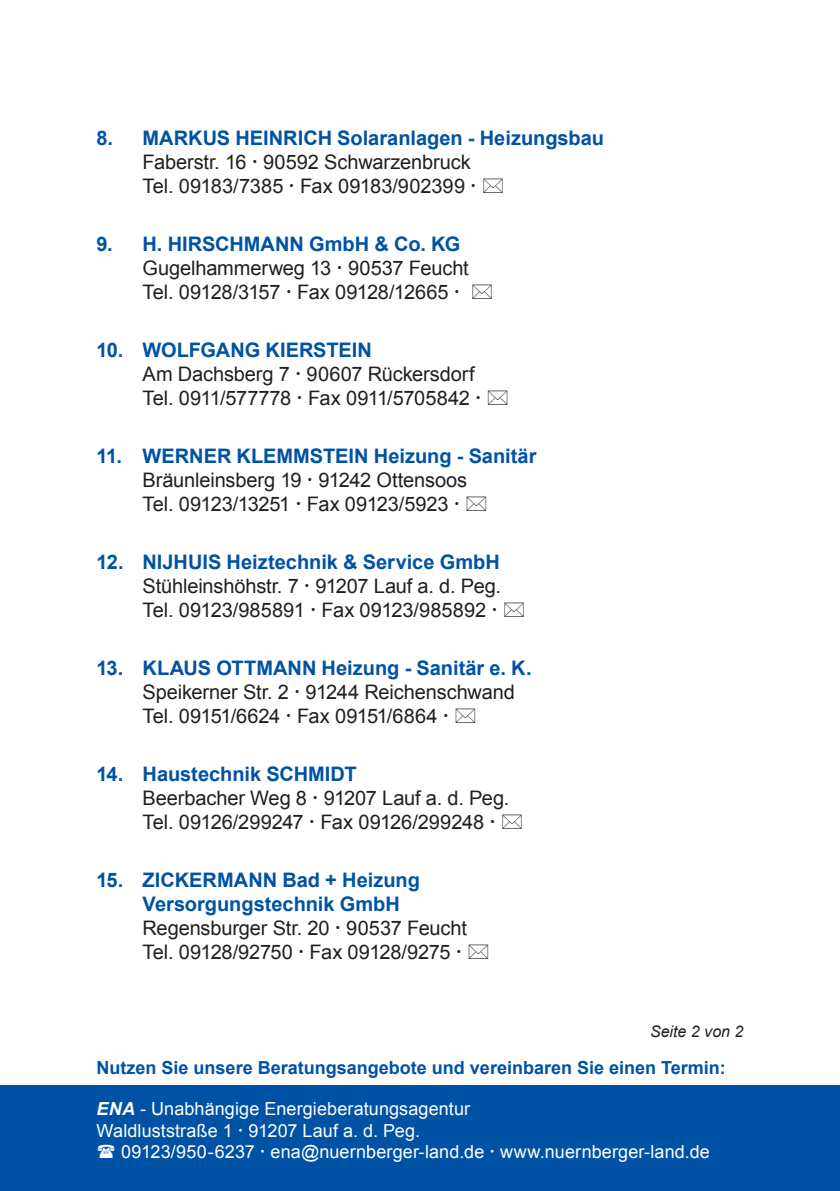
<style>
.page{position:relative;width:840px;height:1191px;background:#fff}
.page>*{position:absolute;margin:0;border:0;box-sizing:border-box;transform-origin:0 0}
.t1{font:20px "Arial";letter-spacing:-.005em;color:#231f20}
.t2{font:700 20px/24px "Arial";color:#0052a4}
.t3{font:18px "Arial";letter-spacing:.005em;color:#fff}
.t4{font:700 18px "Arial";color:#0052a4}
.t5{font:italic 16px "Arial";color:#231f20}
.s1{font-weight:700;font-style:italic}
</style>
<div class="page">
<div style="left:0;top:1085px;width:839px;height:106px;background:#0052a4"></div>
<p class="t2" style="left:96px;top:127px;width:509px">8. MARKUS HEINRICH Solaranlagen - Heizungsbau</p>
<p class="t1" style="left:142px;top:149px;width:330px">Faberstr. 16 90592 Schwarzenbruck</p>
<p class="t1" style="left:142px;top:173px;width:324px">Tel. 09183/7385 Fax 09183/902399</p>
<p class="t2" style="left:96px;top:233px;width:365px">9. H. HIRSCHMANN GmbH &amp; Co. KG</p>
<p class="t1" style="left:142px;top:255px;width:327px">Gugelhammerweg 13 90537 Feucht</p>
<p class="t1" style="left:142px;top:279px;width:307px">Tel. 09128/3157 Fax 09128/12665</p>
<p class="t2" style="left:96px;top:339px;width:277px">10. WOLFGANG KIERSTEIN</p>
<p class="t1" style="left:142px;top:361px;width:333px">Am Dachsberg 7 90607 Rückersdorf</p>
<p class="t1" style="left:142px;top:385px;width:328px">Tel. 0911/577778 Fax 0911/5705842</p>
<p class="t2" style="left:96px;top:445px;width:441px">11. WERNER KLEMMSTEIN Heizung - Sanitär</p>
<p class="t1" style="left:142px;top:467px;width:326px">Bräunleinsberg 19 91242 Ottensoos</p>
<p class="t1" style="left:142px;top:491px;width:307px">Tel. 09123/13251 Fax 09123/5923</p>
<p class="t2" style="left:96px;top:551px;width:405px">12. NIJHUIS Heiztechnik &amp; Service GmbH</p>
<p class="t1" style="left:142px;top:573px;width:360px">Stühleinshöhstr. 7 91207 Lauf a. d. Peg.</p>
<p class="t1" style="left:142px;top:597px;width:345px">Tel. 09123/985891 Fax 09123/985892</p>
<p class="t2" style="left:96px;top:657px;width:436px">13. KLAUS OTTMANN Heizung - Sanitär e. K.</p>
<p class="t1" style="left:142px;top:679px;width:373px">Speikerner Str. 2 91244 Reichenschwand</p>
<p class="t1" style="left:142px;top:703px;width:296px">Tel. 09151/6624 Fax 09151/6864</p>
<p class="t2" style="left:96px;top:763px;width:262px">14. Haustechnik SCHMIDT</p>
<p class="t1" style="left:142px;top:785px;width:368px">Beerbacher Weg 8 91207 Lauf a. d. Peg.</p>
<p class="t1" style="left:142px;top:809px;width:343px">Tel. 09126/299247 Fax 09126/299248</p>
<p class="t2" style="left:142px;top:869px;width:279px;text-indent:-46px">15. ZICKERMANN Bad + Heizung<br>Versorgungstechnik GmbH</p>
<p class="t1" style="left:142px;top:915px;width:326px">Regensburger Str. 20 90537 Feucht</p>
<p class="t1" style="left:142px;top:939px;width:309px">Tel. 09128/92750 Fax 09128/9275</p>
<p class="t5" style="left:649px;top:1021px;width:95px">Seite 2 von 2</p>
<p class="t4" style="left:96px;top:1055px;width:630px">Nutzen Sie unsere Beratungsangebote und vereinbaren Sie einen Termin:</p>
<p class="t3" style="left:96px;top:1097px;width:375px"><span class="s1">ENA</span> - Unabhängige Energieberatungsagentur</p>
<p class="t3" style="left:96px;top:1118px;width:325px">Waldluststraße 1 91207 Lauf a. d. Peg.</p>
<p class="t3" style="left:121px;top:1140px;width:590px">09123/950-6237 ena@nuernberger-land.de www.nuernberger-land.de</p>
</div>
